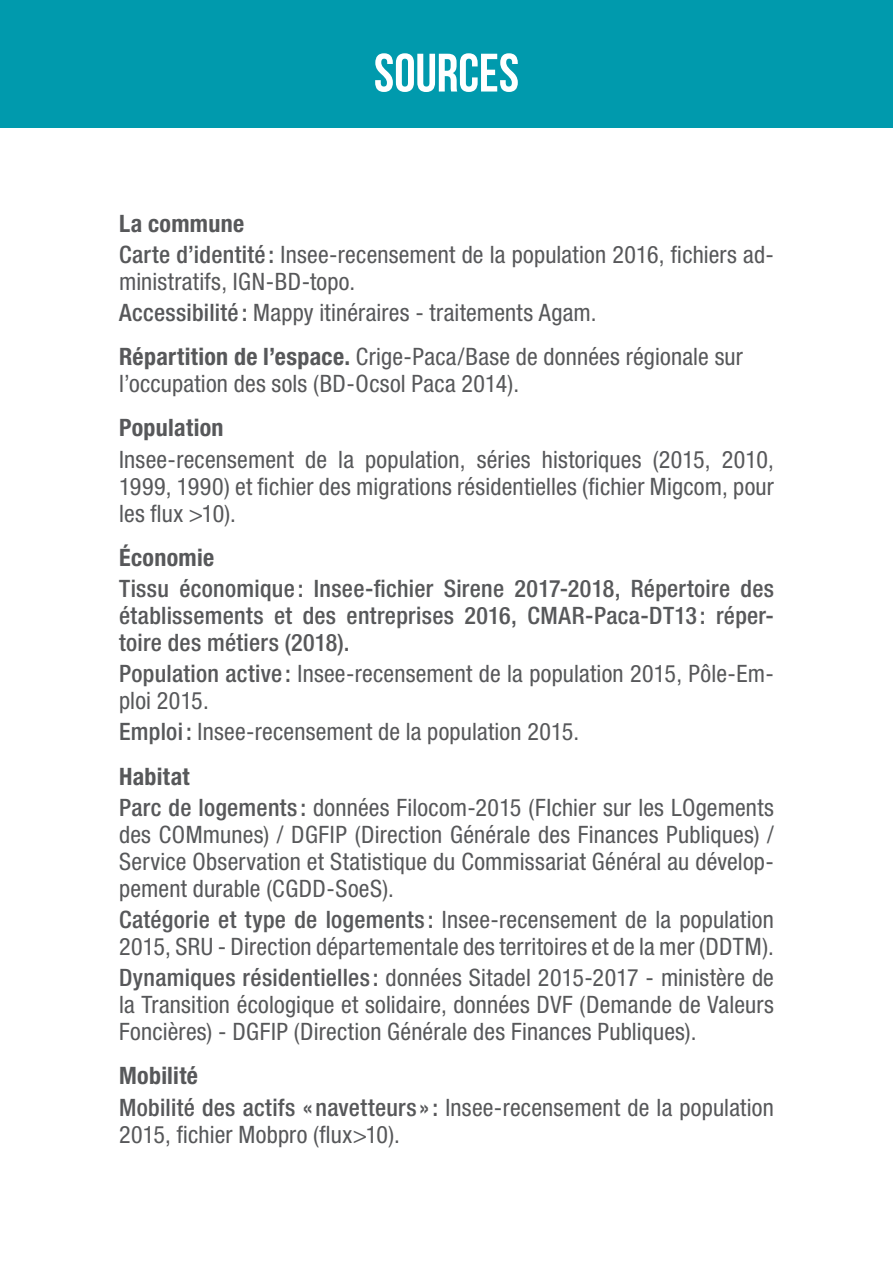
<style>
.page{position:relative;width:893px;height:1263px;background:#fff}
.page>*{position:absolute;margin:0;border:0;box-sizing:border-box;transform-origin:0 0}
.thématique{font:700 54px "Bebas Neue";letter-spacing:-.005em;color:#fff}
.Sources_texte{font:condensed 24px/27px "Helvetica Neue LT Std";letter-spacing:.01em;color:#57585a}
.Sources_texte-2{font:500 condensed 24px/27px "Helvetica Neue LT Std";letter-spacing:.015em;color:#57585a;text-align:justify}
.sources_parties_si_e{font:condensed 24px/27px "Helvetica Neue LT Std";letter-spacing:.01em;color:#57585a}
.sources_parties_si_e-2{font:700 condensed 24px "Helvetica Neue LT Std";letter-spacing:.015em;color:#57585a}
.Sources_texte-3{font:700 condensed 24px "Helvetica Neue LT Std";letter-spacing:.015em;color:#57585a}
.s1{font-weight:500}
.s2{font-weight:700}
</style>
<div class="page">
<div style="left:0;top:0;width:893px;height:128px;background:#009aad"></div>
<p class="thématique" style="left:374px;top:43px;width:147px">SOURCES</p>
<p class="Sources_texte-3" style="left:119px;top:209px;width:127px">La commune</p>
<p class="Sources_texte" style="left:119px;top:241px;width:656px"><span class="s1">Carte d’identité :</span> Insee-recensement de la population 2016, fichiers ad&shy;ministratifs, IGN-BD-topo.</p>
<p class="Sources_texte" style="left:119px;top:299px;width:479px"><span class="s1">Accessibilité :</span> Mappy itinéraires - traitements Agam.</p>
<p class="sources_parties_si_e" style="left:119px;top:343px;width:625px"><span class="s2">Répartition de l’espace.</span> Crige-Paca/Base de données régionale sur l’occupation des sols (BD-Ocsol Paca 2014).</p>
<p class="sources_parties_si_e-2" style="left:119px;top:413px;width:106px">Population</p>
<p class="Sources_texte" style="left:119px;top:445px;width:656px;text-align:justify">Insee-recensement de la population, séries historiques (2015, 2010, 1999, 1990) et fichier des migrations résidentielles (fichier Migcom, pour les flux &gt;10).</p>
<p class="sources_parties_si_e-2" style="left:119px;top:543px;width:97px">Économie</p>
<p class="Sources_texte-2" style="left:119px;top:575px;width:656px">Tissu économique : Insee-fichier Sirene 2017-2018, Répertoire des établissements et des entreprises 2016, CMAR-Paca-DT13: réper&shy;toire des métiers (2018).</p>
<p class="Sources_texte" style="left:119px;top:660px;width:656px"><span class="s1">Population active :</span> Insee-recensement de la population 2015, Pôle-Em&shy;ploi 2015.</p>
<p class="Sources_texte" style="left:119px;top:718px;width:462px"><span class="s1">Emploi :</span> Insee-recensement de la population 2015.</p>
<p class="sources_parties_si_e-2" style="left:119px;top:761px;width:72px">Habitat</p>
<p class="Sources_texte" style="left:119px;top:794px;width:656px;text-align:justify"><span class="s1">Parc de logements :</span> données Filocom-2015 (FIchier sur les LOgements des COMmunes) / DGFIP (Direction Générale des Finances Publiques) / Service Observation et Statistique du Commissariat Général au dévelop&shy;pement durable (CGDD-SoeS).</p>
<p class="Sources_texte" style="left:119px;top:906px;width:656px"><span class="s1">Catégorie et type de logements :</span> Insee-recensement de la population<br>2015, SRU - Direction départementale des territoires et de la mer (DDTM).</p>
<p class="Sources_texte" style="left:119px;top:964px;width:656px;text-align:justify"><span class="s1">Dynamiques résidentielles :</span> données Sitadel 2015-2017 - ministère de la Transition écologique et solidaire, données DVF (Demande de Valeurs Foncières) - DGFIP (Direction Générale des Finances Publiques).</p>
<p class="sources_parties_si_e-2" style="left:119px;top:1061px;width:80px">Mobilité</p>
<p class="Sources_texte" style="left:119px;top:1093px;width:656px"><span class="s1">Mobilité des actifs « navetteurs » :</span> Insee-recensement de la population<br>2015, fichier Mobpro (flux&gt;10).</p>
</div>
